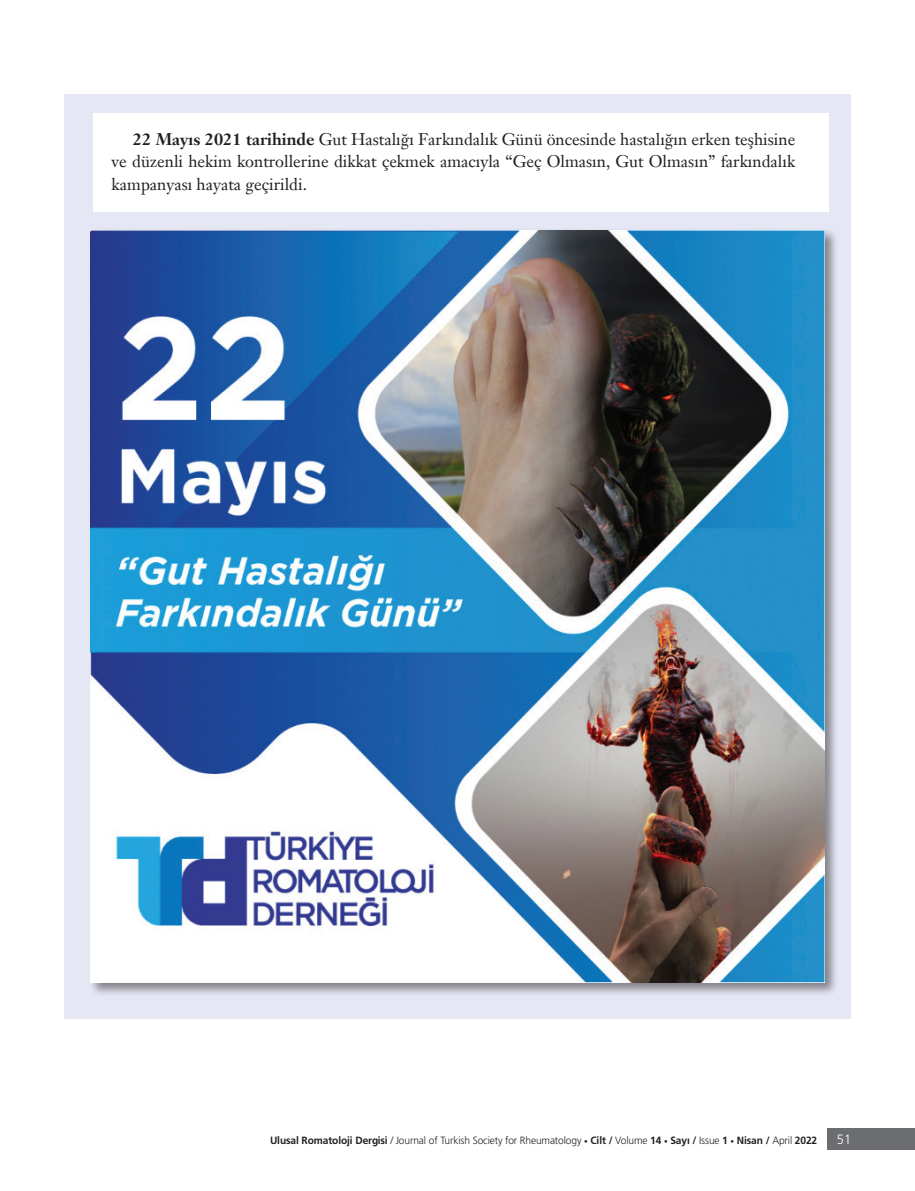
<style>
.page{position:relative;width:915px;height:1191px;background:#fff}
.page>*{position:absolute;margin:0;border:0;box-sizing:border-box;transform-origin:0 0}
.YAZI{font:16.5px/22.5px "Janson Text W04 55 Roman";color:#231f20;text-align:justify}
.t1{font:13.5px "Frutiger Light Nr Tr";color:#fff;scale:.95 1}
.t2{font:10.5px "Frutiger Light Nr Tr";letter-spacing:-.01em;color:#231f20}
.s1{font-family:"Janson Text W04 75";font-weight:700}
.s2{font-family:"Frutiger Bold Tr"}
.s3{font-size:7.5px}
</style>
<div class="page">
<div style="left:826px;top:1128px;width:88px;height:21px;background:#6c6d70"></div>
<div style="left:64px;top:94px;width:786px;height:924px;background:#e5e7f4"></div>
<div style="left:93px;top:113px;width:736px;height:99px;background:#fff"></div>
<div style="left:88px;top:228px;width:750px;height:768px;background:#231f20;opacity:.5"></div>
<img style="left:91px;top:230px;width:733px;height:752px">
<p class="YAZI" style="left:112px;top:128px;width:685px;text-indent:21px"><span class="s1">22 Mayıs 2021 tarihinde</span> Gut Hastalığı Farkındalık Günü öncesinde hastalığın erken teşhisine ve düzenli hekim kontrollerine dikkat çekmek amacıyla “Geç Olmasın, Gut Olmasın” farkındalık kampanyası hayata geçirildi.</p>
<p class="t2" style="left:270px;top:1134px;width:548px"><span class="s2">Ulusal Romatoloji Dergisi</span> / Journal of Turkish Society for Rheumatology <span class="s3">•</span> <span class="s2">Cilt /</span> Volume <span class="s2">14</span> <span class="s3">•</span> <span class="s2">Sayı /</span> Issue <span class="s2">1</span> <span class="s3">•</span> <span class="s2">Nisan /</span> April <span class="s2">2022</span></p>
<p class="t1" style="left:836px;top:1131px;width:17px">51</p>
</div>
